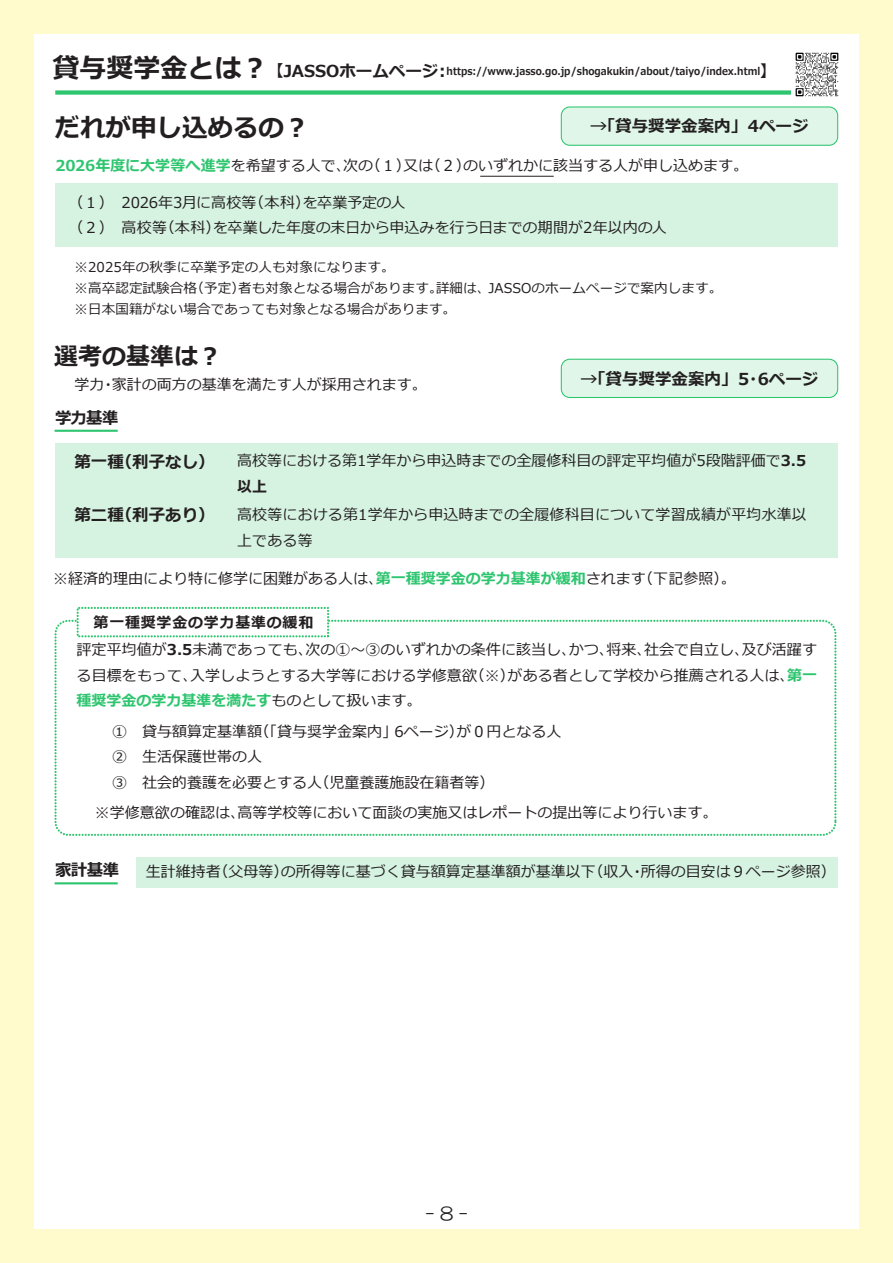
<style>
.page{position:relative;width:893px;height:1263px;background:#fffbcc}
.page>*{position:absolute;margin:0;border:0;box-sizing:border-box;transform-origin:0 0}
.t1{font:700 27px "Meiryo";color:#231f20}
.t2{font:700 25.5px "Meiryo";color:#231f20}
.t3{font:700 24px "Meiryo";color:#231f20}
.t4{font:18px "HG Maru Gothic MPRO";color:#231f20}
.t5{font:700 16.5px "Meiryo";color:#231f20}
.t6{font:15px/25.5px "Meiryo";color:#231f20}
.t7{font:700 15px "Meiryo";letter-spacing:.05em;color:#231f20}
.t8{font:13.5px/21px "Meiryo";letter-spacing:.01em;color:#231f20}
.t9{font:700 10.5px "Meiryo";color:#231f20;scale:.9 1}
.s1{font-weight:700;color:#2ec56f}
.s2{font-size:16.5px}
.s3{font-weight:700}
</style>
<div class="page">
<div style="left:34px;top:34px;width:825px;height:1195px;background:#fff"></div>
<div style="left:55px;top:443px;width:783px;height:115px;background:#d6f3e2"></div>
<div style="left:136px;top:857px;width:702px;height:31px;background:#d6f3e2"></div>
<div style="left:55px;top:90px;width:783px;height:5px;background:#2ec56f"></div>
<hr style="left:480px;top:176px;width:74px;height:1px;background:#231f20">
<div style="left:55px;top:183px;width:783px;height:64px;background:#d6f3e2"></div>
<div style="left:561px;top:107px;width:277px;height:38px;background:#dff6e9;border-radius:9px"></div>
<div style="left:561px;top:106px;width:277px;height:40px;border:1px solid #2ec56f;border-radius:9px"></div>
<div style="left:561px;top:359px;width:277px;height:38px;background:#dff6e9;border-radius:9px"></div>
<div style="left:561px;top:359px;width:277px;height:39px;border:1px solid #2ec56f;border-radius:9px"></div>
<hr style="left:55px;top:882px;width:63px;height:2px;background:#2ec56f">
<hr style="left:55px;top:430px;width:63px;height:2px;background:#2ec56f">
<div style="left:54px;top:620px;width:782px;height:216px;border:2px dashed #2ec56f;border-radius:13px"></div>
<div style="left:77px;top:607px;width:252px;height:30px;background:#fff;border:2px dashed #2ec56f"></div>
<img style="left:792px;top:52px;width:47px;height:45px">
<h1 class="t1" style="left:52px;top:49px;width:218px">貸与奨学金とは？</h1>
<h2 class="t2" style="left:55px;top:110px;width:256px">だれが申し込めるの？</h2>
<p class="t6" style="left:56px;top:153px;width:694px"><span class="s1">2026年度に大学等へ進学</span>を希望する人で、次の（１）又は（２）のいずれかに該当する人が申し込めます。</p>
<p class="t6" style="left:68px;top:190px;width:600px">（１）　2026年3月に高校等（本科）を卒業予定の人<br>（２）　高校等（本科）を卒業した年度の末日から申込みを行う日までの期間が2年以内の人</p>
<p class="t9" style="left:267px;top:64px;width:568px"><span class="s2">【JASSOホームページ：</span>https://www.jasso.go.jp/shogakukin/about/taiyo/index.html<span class="s2">】</span></p>
<p class="t5" style="left:590px;top:115px;width:220px">→「貸与奨学金案内」4ページ</p>
<p class="t8" style="left:74px;top:258px;width:649px">※2025年の秋季に卒業予定の人も対象になります。<br>※高卒認定試験合格（予定）者も対象となる場合があります。詳細は、JASSOのホームページで案内します。※日本国籍がない場合であっても対象となる場合があります。</p>
<h3 class="t3" style="left:54px;top:339px;width:169px">選考の基準は？</h3>
<p class="t6" style="left:74px;top:373px;width:354px">学力・家計の両方の基準を満たす人が採用されます。</p>
<p class="t5" style="left:55px;top:407px;width:65px">学力基準</p>
<p class="t5" style="left:581px;top:367px;width:239px">→「貸与奨学金案内」5・6ページ</p>
<p class="t5" style="left:74px;top:450px;width:142px">第一種（利子なし）</p>
<p class="t5" style="left:74px;top:504px;width:142px">第二種（利子あり）</p>
<p class="t6" style="left:237px;top:449px;width:571px">高校等における第1学年から申込時までの全履修科目の評定平均値が5段階評価で<span class="s3">3.5以上</span></p>
<p class="t6" style="left:237px;top:503px;width:571px">高校等における第1学年から申込時までの全履修科目について学習成績が平均水準以上である等</p>
<p class="t6" style="left:53px;top:566px;width:684px">※経済的理由により特に修学に困難がある人は、<span class="s1">第一種奨学金の学力基準が緩和</span>されます（下記参照）。</p>
<p class="t7" style="left:94px;top:612px;width:221px">第一種奨学金の学力基準の緩和</p>
<p class="t6" style="left:77px;top:638px;width:742px;text-align:justify">評定平均値が<span class="s3">3.5</span>未満であっても、次の①～③のいずれかの条件に該当し、かつ、将来、社会で自立し、及び活躍する目標をもって、入学しようとする大学等における学修意欲（※）がある者として学校から推薦される人は、<span class="s1">第一種奨学金の学力基準を満たす</span>ものとして扱います。　　　</p>
<p class="t6" style="left:112px;top:719px;width:451px">①　貸与額算定基準額（「貸与奨学金案内」6ページ）が０円となる人<br>②　生活保護世帯の人<br>③　社会的養護を必要とする人（児童養護施設在籍者等）</p>
<p class="t6" style="left:95px;top:801px;width:624px">※学修意欲の確認は、高等学校等において面談の実施又はレポートの提出等により行います。</p>
<p class="t5" style="left:55px;top:858px;width:66px">家計基準</p>
<p class="t6" style="left:146px;top:859px;width:692px">生計維持者（父母等）の所得等に基づく貸与額算定基準額が基準以下（収入・所得の目安は９ページ参照）</p>
<p class="t4" style="left:426px;top:1204px;width:44px">-8-</p>
</div>
